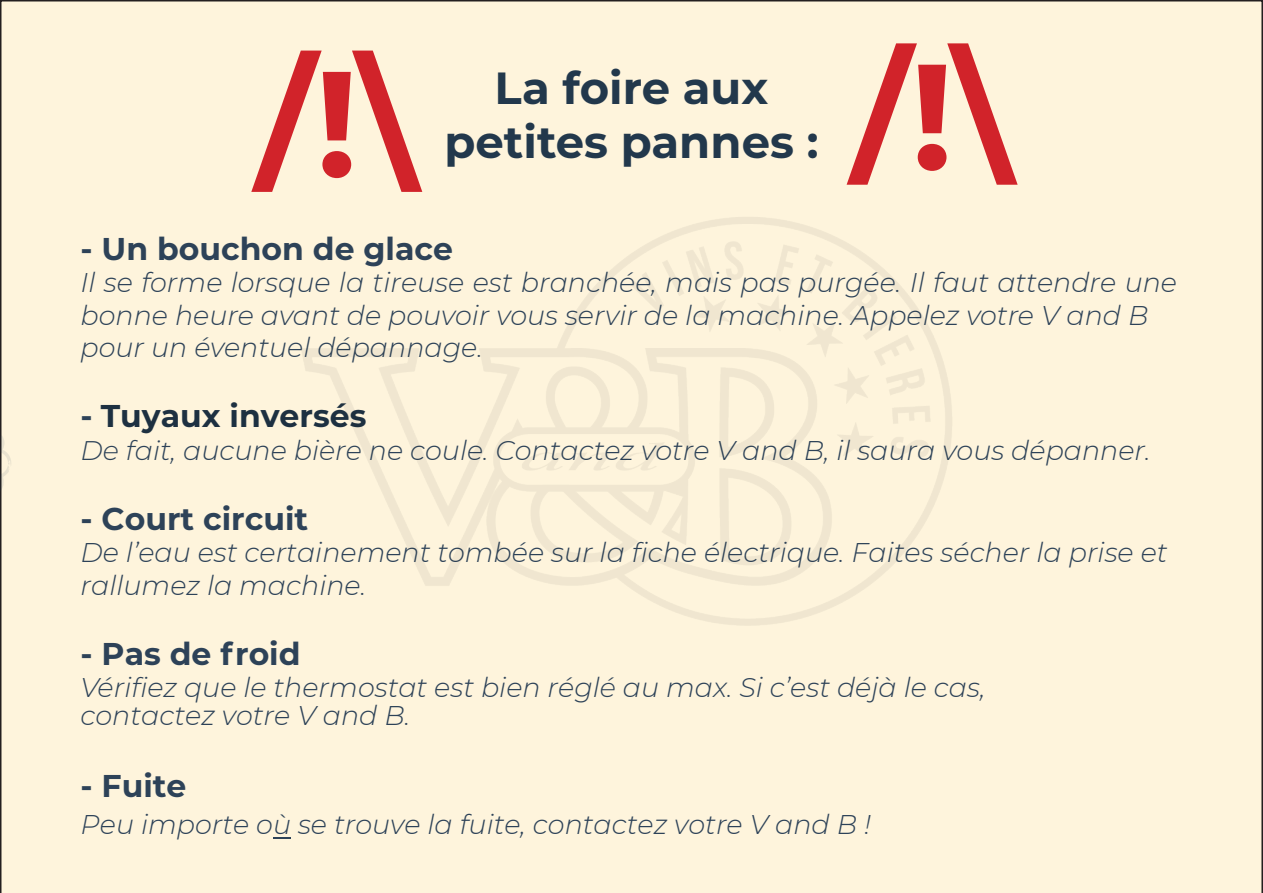
<style>
.page{position:relative;width:1263px;height:893px;background:#fef4dc}
.page>*{position:absolute;margin:0;border:0;box-sizing:border-box;transform-origin:0 0}
.t1{font:700 150px "Montserrat";color:#d1232a}
.t2{font:700 45px "Montserrat";color:#22384c}
.t3{font:700 31.5px "Montserrat";color:#2d4258}
.t4{font:700 31.5px "Montserrat";color:#1d3041}
.t5{font:italic 300 27px/32.4px "Montserrat";color:#2d4258}
.s1{color:#2d4258}
</style>
<div class="page">
<svg style="left:1px;top:417px;width:11px;height:90px"></svg>
<img style="left:281px;top:179px;width:701px;height:495px">
<img style="left:0;top:0;width:1px;height:890px">
<svg style="left:273px;top:837px;width:18px;height:1px"></svg>
<p class="t1" style="left:256px;top:15px;width:162px">/!\</p>
<p class="t2" style="left:495px;top:56px;width:275px">La foire aux</p>
<p class="t2" style="left:444px;top:110px;width:376px">petites pannes :</p>
<p class="t1" style="left:851px;top:8px;width:162px">/!\</p>
<p class="t3" style="left:81px;top:226px;width:374px">- Un bouchon de glace</p>
<p class="t5" style="left:81px;top:266px;width:1098px">Il se forme lorsque la tireuse est branchée, mais pas purgée. Il faut attendre une bonne heure avant de pouvoir vous servir de la machine. Appelez votre V and B pour un éventuel dépannage.</p>
<p class="t4" style="left:81px;top:394px;width:287px"><span class="s1">-</span> Tuyaux inversés</p>
<p class="t5" style="left:81px;top:434px;width:1071px">De fait, aucune bière ne coule. Contactez votre V and B, il saura vous dépanner.</p>
<p class="t3" style="left:81px;top:496px;width:229px">- Court circuit</p>
<p class="t5" style="left:81px;top:536px;width:1088px">De l’eau est certainement tombée sur la fiche électrique. Faites sécher la prise et rallumez la machine.</p>
<p class="t3" style="left:81px;top:631px;width:221px">- Pas de froid</p>
<p class="t5" style="left:81px;top:673px;width:906px;line-height:27.2px">Vérifiez que le thermostat est bien réglé au max. Si c’est déjà le cas, contactez votre V and B.</p>
<p class="t3" style="left:81px;top:763px;width:107px">- Fuite</p>
<p class="t5" style="left:81px;top:807px;width:792px">Peu importe où se trouve la fuite, contactez votre V and B !</p>
</div>
